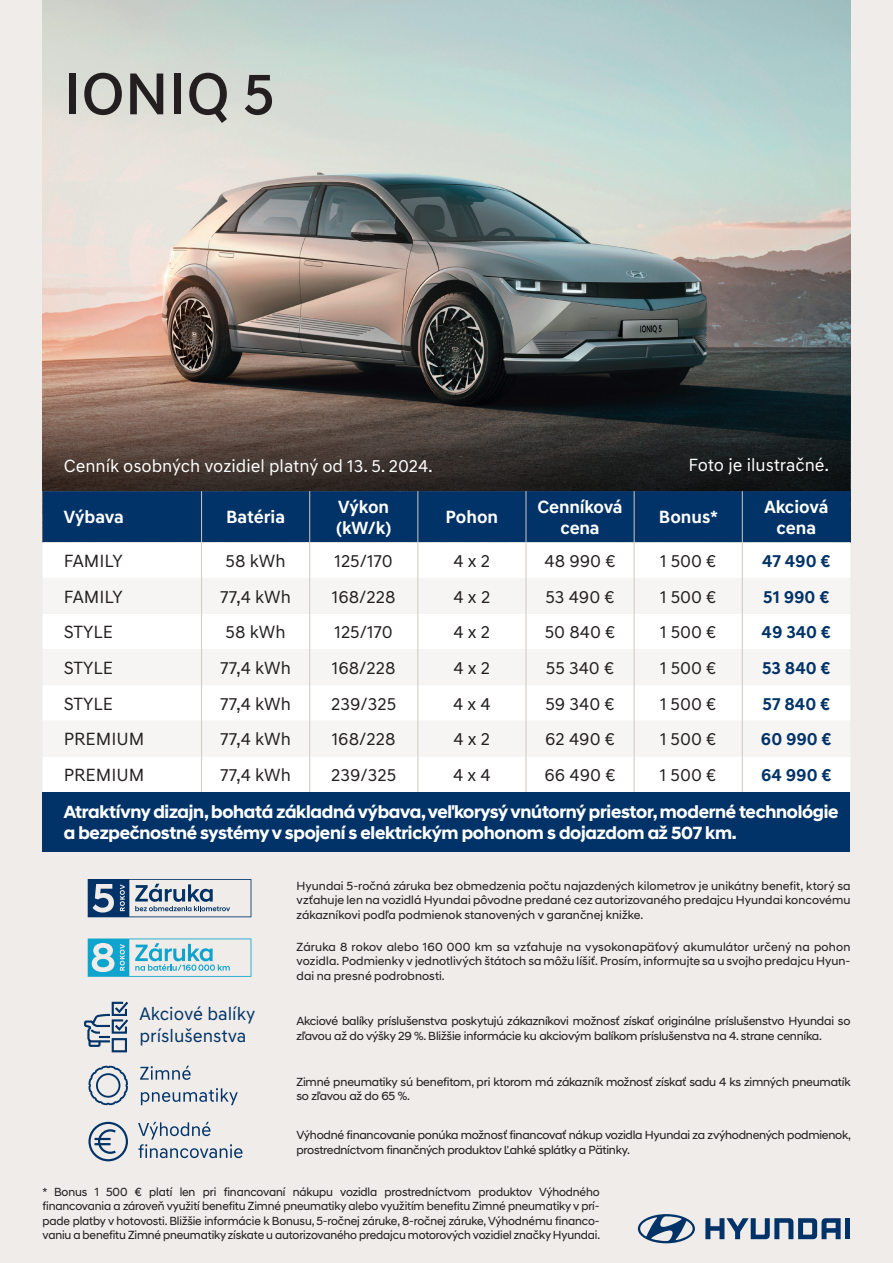
<style>
.page{position:relative;width:893px;height:1263px;background:#efece9}
.page>*{position:absolute;margin:0;border:0;box-sizing:border-box;transform-origin:0 0}
.t1{font:500 60px "Hyundai Sans Text";color:#231f20}
.t2{font:18.45px/22.2px "Hyundai Sans Text";color:#013368}
.t3{font:18px "Hyundai Sans Text";color:#231f20}
.t4{font:700 18px/21px "Hyundai Sans Head";letter-spacing:-.015em;color:#fff}
.t5{font:700 18px/21.6px "Hyundai Sans Text";letter-spacing:-.005em;color:#fff;text-align:center}
.t6{font:18px "Hyundai Sans Text";color:#fff}
.t7{font:700 18px "Hyundai Sans Text";color:#013368}
.t8{font:12px/14.4px "Hyundai Sans Head";letter-spacing:-.015em;color:#231f20}
</style>
<div class="page">
<img style="left:43px;top:0;width:807px;height:344px">
<svg style="left:43px;top:344px;width:807px;height:147px;background:#433c38"></svg>
<div style="left:43px;top:491px;width:807px;height:51px;background:#013368"></div>
<div style="left:43px;top:542px;width:807px;height:250px;background:#fff"></div>
<svg style="left:43px;top:578px;width:807px;height:178px;fill:#f6f5f4"></svg>
<hr style="left:201px;top:491px;width:1px;height:51px;background:#cfc8c1">
<hr style="left:309px;top:491px;width:1px;height:51px;background:#cfc8c1">
<hr style="left:418px;top:491px;width:1px;height:51px;background:#cfc8c1">
<hr style="left:526px;top:491px;width:1px;height:51px;background:#cfc8c1">
<hr style="left:634px;top:491px;width:1px;height:51px;background:#cfc8c1">
<hr style="left:742px;top:491px;width:1px;height:51px;background:#cfc8c1">
<hr style="left:418px;top:542px;width:1px;height:36px;background:#cfc8c1">
<hr style="left:526px;top:542px;width:1px;height:36px;background:#cfc8c1">
<hr style="left:634px;top:542px;width:1px;height:36px;background:#cfc8c1">
<hr style="left:742px;top:542px;width:1px;height:36px;background:#cfc8c1">
<hr style="left:418px;top:578px;width:1px;height:36px;background:#cfc8c1">
<hr style="left:526px;top:578px;width:1px;height:36px;background:#cfc8c1">
<hr style="left:634px;top:578px;width:1px;height:36px;background:#cfc8c1">
<hr style="left:742px;top:578px;width:1px;height:36px;background:#cfc8c1">
<hr style="left:418px;top:614px;width:1px;height:35px;background:#cfc8c1">
<hr style="left:526px;top:614px;width:1px;height:35px;background:#cfc8c1">
<hr style="left:634px;top:614px;width:1px;height:35px;background:#cfc8c1">
<hr style="left:742px;top:614px;width:1px;height:35px;background:#cfc8c1">
<hr style="left:418px;top:649px;width:1px;height:36px;background:#cfc8c1">
<hr style="left:526px;top:649px;width:1px;height:36px;background:#cfc8c1">
<hr style="left:634px;top:649px;width:1px;height:36px;background:#cfc8c1">
<hr style="left:742px;top:649px;width:1px;height:36px;background:#cfc8c1">
<hr style="left:418px;top:685px;width:1px;height:36px;background:#cfc8c1">
<hr style="left:526px;top:685px;width:1px;height:36px;background:#cfc8c1">
<hr style="left:634px;top:685px;width:1px;height:36px;background:#cfc8c1">
<hr style="left:742px;top:685px;width:1px;height:36px;background:#cfc8c1">
<hr style="left:418px;top:721px;width:1px;height:35px;background:#cfc8c1">
<hr style="left:526px;top:721px;width:1px;height:35px;background:#cfc8c1">
<hr style="left:634px;top:721px;width:1px;height:35px;background:#cfc8c1">
<hr style="left:742px;top:721px;width:1px;height:35px;background:#cfc8c1">
<hr style="left:418px;top:756px;width:1px;height:36px;background:#cfc8c1">
<hr style="left:526px;top:756px;width:1px;height:36px;background:#cfc8c1">
<hr style="left:634px;top:756px;width:1px;height:36px;background:#cfc8c1">
<hr style="left:742px;top:756px;width:1px;height:36px;background:#cfc8c1">
<hr style="left:201px;top:542px;width:1px;height:36px;background:#cfc8c1">
<hr style="left:309px;top:542px;width:1px;height:36px;background:#cfc8c1">
<hr style="left:201px;top:578px;width:1px;height:36px;background:#cfc8c1">
<hr style="left:309px;top:578px;width:1px;height:36px;background:#cfc8c1">
<hr style="left:201px;top:614px;width:1px;height:35px;background:#cfc8c1">
<hr style="left:309px;top:614px;width:1px;height:35px;background:#cfc8c1">
<hr style="left:201px;top:649px;width:1px;height:36px;background:#cfc8c1">
<hr style="left:309px;top:649px;width:1px;height:36px;background:#cfc8c1">
<hr style="left:201px;top:685px;width:1px;height:36px;background:#cfc8c1">
<hr style="left:309px;top:685px;width:1px;height:36px;background:#cfc8c1">
<hr style="left:201px;top:721px;width:1px;height:35px;background:#cfc8c1">
<hr style="left:309px;top:721px;width:1px;height:35px;background:#cfc8c1">
<hr style="left:201px;top:756px;width:1px;height:36px;background:#cfc8c1">
<hr style="left:309px;top:756px;width:1px;height:36px;background:#cfc8c1">
<svg style="left:140px;top:1066px;width:51px;height:14px"></svg>
<svg style="left:141px;top:1088px;width:97px;height:17px"></svg>
<svg style="left:88px;top:1066px;width:40px;height:39px"></svg>
<svg style="left:88px;top:1122px;width:40px;height:39px"></svg>
<svg style="left:138px;top:1122px;width:105px;height:36px"></svg>
<svg style="left:705px;top:1218px;width:136px;height:21px"></svg>
<div style="left:845px;top:1218px;width:5px;height:21px;background:#013368"></div>
<svg style="left:638px;top:1214px;width:57px;height:29px"></svg>
<div style="left:43px;top:792px;width:807px;height:60px;background:#013368"></div>
<svg style="left:84px;top:1001px;width:44px;height:52px"></svg>
<svg style="left:88px;top:879px;width:163px;height:38px"></svg>
<svg style="left:88px;top:938px;width:163px;height:39px"></svg>
<h1 class="t1" style="left:64px;top:57px;width:212px">IONIQ 5</h1>
<h3 class="t6" style="left:64px;top:455px;width:370px">Cenník osobných vozidiel platný od 13. 5. 2024.</h3>
<h3 class="t5" style="left:64px;top:506px;width:62px">Výbava</h3>
<h3 class="t5" style="left:226px;top:506px;width:61px">Batéria</h3>
<h3 class="t5" style="left:336px;top:496px;width:57px;text-align:left">Výkon (kW/k)</h3>
<h3 class="t5" style="left:446px;top:506px;width:54px">Pohon</h3>
<h3 class="t5" style="left:538px;top:496px;width:86px">Cenníková cena</h3>
<h3 class="t6" style="left:688px;top:454px;width:142px">Foto je ilustračné.</h3>
<h3 class="t5" style="left:659px;top:506px;width:61px">Bonus*</h3>
<h3 class="t5" style="left:764px;top:496px;width:66px">Akciová cena</h3>
<h3 class="t3" style="left:64px;top:550px;width:60px">FAMILY</h3>
<h3 class="t3" style="left:226px;top:550px;width:61px">58 kWh</h3>
<h3 class="t3" style="left:335px;top:550px;width:60px">125/170</h3>
<h3 class="t3" style="left:454px;top:550px;width:38px">4 x 2</h3>
<h3 class="t3" style="left:544px;top:550px;width:73px">48 990 €</h3>
<h3 class="t3" style="left:660px;top:550px;width:58px">1 500 €</h3>
<h3 class="t7" style="left:762px;top:550px;width:70px">47 490 €</h3>
<h3 class="t3" style="left:64px;top:585px;width:60px">FAMILY</h3>
<h3 class="t3" style="left:220px;top:585px;width:72px">77,4 kWh</h3>
<h3 class="t3" style="left:332px;top:585px;width:65px">168/228</h3>
<h3 class="t3" style="left:454px;top:585px;width:38px">4 x 2</h3>
<h3 class="t3" style="left:545px;top:585px;width:71px">53 490 €</h3>
<h3 class="t3" style="left:660px;top:585px;width:58px">1 500 €</h3>
<h3 class="t7" style="left:763px;top:585px;width:68px">51 990 €</h3>
<h3 class="t3" style="left:64px;top:621px;width:51px">STYLE</h3>
<h3 class="t3" style="left:226px;top:621px;width:61px">58 kWh</h3>
<h3 class="t3" style="left:335px;top:621px;width:60px">125/170</h3>
<h3 class="t3" style="left:454px;top:621px;width:38px">4 x 2</h3>
<h3 class="t3" style="left:545px;top:621px;width:72px">50 840 €</h3>
<h3 class="t3" style="left:660px;top:621px;width:58px">1 500 €</h3>
<h3 class="t7" style="left:762px;top:621px;width:71px">49 340 €</h3>
<h3 class="t3" style="left:64px;top:657px;width:51px">STYLE</h3>
<h3 class="t3" style="left:220px;top:657px;width:72px">77,4 kWh</h3>
<h3 class="t3" style="left:332px;top:657px;width:65px">168/228</h3>
<h3 class="t3" style="left:454px;top:657px;width:38px">4 x 2</h3>
<h3 class="t3" style="left:546px;top:657px;width:70px">55 340 €</h3>
<h3 class="t3" style="left:660px;top:657px;width:58px">1 500 €</h3>
<h3 class="t7" style="left:762px;top:657px;width:70px">53 840 €</h3>
<h3 class="t3" style="left:64px;top:693px;width:51px">STYLE</h3>
<h3 class="t3" style="left:220px;top:693px;width:72px">77,4 kWh</h3>
<h3 class="t3" style="left:331px;top:693px;width:66px">239/325</h3>
<h3 class="t3" style="left:453px;top:693px;width:39px">4 x 4</h3>
<h3 class="t3" style="left:545px;top:693px;width:71px">59 340 €</h3>
<h3 class="t3" style="left:660px;top:693px;width:58px">1 500 €</h3>
<h3 class="t7" style="left:762px;top:692px;width:69px">57 840 €</h3>
<h3 class="t3" style="left:64px;top:728px;width:82px">PREMIUM</h3>
<h3 class="t3" style="left:220px;top:728px;width:72px">77,4 kWh</h3>
<h3 class="t3" style="left:332px;top:728px;width:65px">168/228</h3>
<h3 class="t3" style="left:453px;top:728px;width:38px">4 x 2</h3>
<h3 class="t3" style="left:545px;top:728px;width:71px">62 490 €</h3>
<h3 class="t3" style="left:660px;top:728px;width:58px">1 500 €</h3>
<h3 class="t7" style="left:761px;top:728px;width:72px">60 990 €</h3>
<h3 class="t3" style="left:64px;top:764px;width:82px">PREMIUM</h3>
<h3 class="t3" style="left:220px;top:764px;width:72px">77,4 kWh</h3>
<h3 class="t3" style="left:331px;top:764px;width:66px">239/325</h3>
<h3 class="t3" style="left:453px;top:764px;width:39px">4 x 4</h3>
<h3 class="t3" style="left:544px;top:764px;width:72px">66 490 €</h3>
<h3 class="t3" style="left:660px;top:764px;width:58px">1 500 €</h3>
<h3 class="t7" style="left:761px;top:764px;width:72px">64 990 €</h3>
<h3 class="t4" style="left:64px;top:802px;width:776px">Atraktívny dizajn, bohatá základná výbava, veľkorysý vnútorný priestor, moderné technológie a bezpečnostné systémy v spojení s elektrickým pohonom s dojazdom až 507 km.</h3>
<h2 class="t2" style="left:139px;top:1002px;width:117px">Akciové balíky príslušenstva</h2>
<p class="t8" style="left:297px;top:878px;width:555px;text-align:justify">Hyundai 5-ročná záruka bez obmedzenia počtu najazdených kilometrov je unikátny benefit, ktorý sa vzťahuje len na vozidlá Hyundai pôvodne predané cez autorizovaného predajcu Hyundai koncovému zákazníkovi podľa podmienok stanovených v garančnej knižke.</p>
<p class="t8" style="left:297px;top:940px;width:555px;text-align:justify">Záruka 8 rokov alebo 160 000 km sa vzťahuje na vysokonapäťový akumulátor určený na pohon vozidla. Podmienky v jednotlivých štátoch sa môžu líšiť. Prosím, informujte sa u svojho predajcu Hyun&shy;dai na presné podrobnosti.</p>
<p class="t8" style="left:296px;top:1014px;width:556px">Akciové balíky príslušenstva poskytujú zákazníkovi možnosť získať originálne príslušenstvo Hyundai so zľavou až do výšky 29 %. Bližšie informácie ku akciovým balíkom príslušenstva na 4. strane cenníka.</p>
<p class="t8" style="left:296px;top:1074px;width:556px">Zimné pneumatiky sú benefitom, pri ktorom má zákazník možnosť získať sadu 4 ks zimných pneumatík so zľavou až do 65 %.</p>
<p class="t8" style="left:296px;top:1128px;width:556px">Výhodné financovanie ponúka možnosť financovať nákup vozidla Hyundai za zvýhodnených podmienok, prostredníctvom finančných produktov Ľahké splátky a Pätinky.</p>
<p class="t8" style="left:43px;top:1184px;width:559px;text-align:justify">* Bonus 1 500 € platí len pri financovaní nákupu vozidla prostredníctvom produktov Výhodného financovania a zároveň využití benefitu Zimné pneumatiky alebo využitím benefitu Zimné pneumatiky v prí&shy;pade platby v hotovosti. Bližšie informácie k Bonusu, 5-ročnej záruke, 8-ročnej záruke, Výhodnému financo&shy;vaniu a benefitu Zimné pneumatiky získate u autorizovaného predajcu motorových vozidiel značky Hyundai.</p>
</div>
